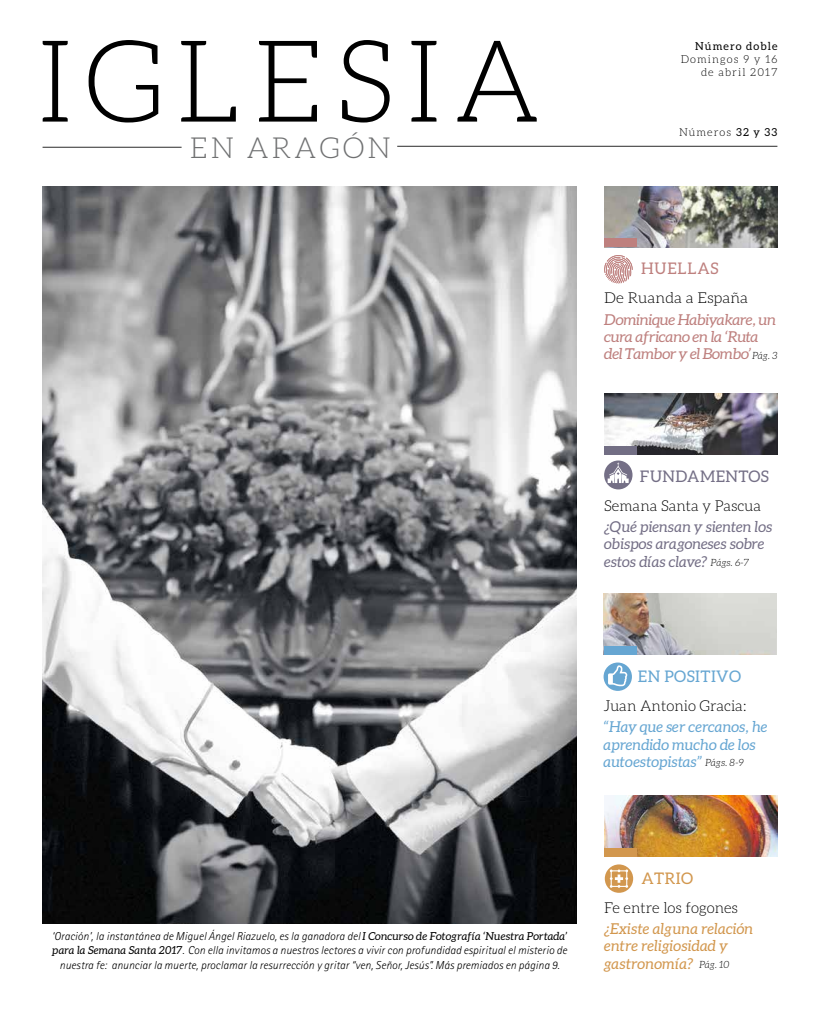
<style>
.page{position:relative;width:820px;height:1021px;background:#fff}
.page>*{position:absolute;margin:0;border:0;box-sizing:border-box;transform-origin:0 0}
.t1{font:300 114px "Aleo";letter-spacing:.1em;color:#000}
.t2{font:300 29px "Aleo";letter-spacing:.1em;color:#707172}
.t3{font:16px "Aleo";letter-spacing:.025em;color:#746f86}
.t4{font:16px "Aleo";letter-spacing:.025em;color:#66a6d2}
.t5{font:16px "Aleo";letter-spacing:.05em;color:#be807e}
.t6{font:16px "Aleo";letter-spacing:.025em;color:#d2974e}
.t7{font:italic 15px/17.3px "Aleo";letter-spacing:-.025em;color:#be807e;scale:1.04 1}
.t8{font:italic 15px/17.3px "Aleo";color:#746f86}
.t9{font:italic 15px/17.3px "Aleo";letter-spacing:.01em;color:#d2974e}
.t10{font:italic 15px/17.3px "Aleo";color:#66a6d2}
.t11{font:300 15px "Aleo";color:#000}
.t12{font:300 15px "Aleo";color:#000;scale:1.04 1}
.t13{font:italic 300 11.5px/14.5px "Rotis Sans Serif";letter-spacing:.01em;color:#000;text-align:center}
.t14{font:300 11px/13.2px "Aleo";letter-spacing:.1em;color:#000;text-align:right}
.t15{font:11px "Aleo";letter-spacing:.1em;color:#000}
.t16{font:italic 300 10px "Aleo";color:#000}
.s1{font-weight:400}
.s2{font-weight:300;font-size:10px;color:#000}
.s3{font-family:"Aleo";font-weight:400;font-size:11px}
.s4{font-style:normal}
</style>
<div class="page">
<hr style="left:43px;top:147px;width:138px;height:1px;background:#000">
<hr style="left:397px;top:146px;width:380px;height:1px;background:#000">
<img style="left:604px;top:393px;width:173px;height:61px">
<svg style="left:604px;top:460px;width:28px;height:29px"></svg>
<img style="left:603px;top:593px;width:173px;height:61px">
<div style="left:603px;top:646px;width:33px;height:8px;background:#66a6d2"></div>
<div style="left:604px;top:446px;width:33px;height:8px;background:#726e84"></div>
<svg style="left:603px;top:662px;width:28px;height:29px"></svg>
<img style="left:604px;top:186px;width:172px;height:61px">
<div style="left:604px;top:239px;width:33px;height:8px;background:#be807e"></div>
<svg style="left:604px;top:255px;width:28px;height:29px"></svg>
<img style="left:604px;top:795px;width:173px;height:61px">
<div style="left:604px;top:848px;width:33px;height:8px;background:#d2974e"></div>
<svg style="left:604px;top:864px;width:29px;height:28px"></svg>
<img style="left:43px;top:186px;width:533px;height:737px">
<h1 class="t1" style="left:37px;top:20px;width:505px">IGLESIA</h1>
<h2 class="t2" style="left:190px;top:132px;width:202px">EN ARAGÓN</h2>
<p class="t14" style="left:678px;top:126px;width:100px">Números <span class="s1">32 y 33</span></p>
<p class="t15" style="left:695px;top:40px;width:84px">Número doble</p>
<p class="t14" style="left:680px;top:53px;width:98px">Domingos 9 y 16 de abril 2017</p>
<h3 class="t5" style="left:641px;top:260px;width:79px">HUELLAS</h3>
<h3 class="t12" style="left:604px;top:290px;width:140px">De Ruanda a España</h3>
<h3 class="t7" style="left:604px;top:310px;width:168px">Dominique Habiyakare, un cura africano en la ‘Ruta del Tambor y el Bombo’ <span class="s2">Pág. 3</span></h3>
<h3 class="t3" style="left:639px;top:467px;width:131px">FUNDAMENTOS</h3>
<h3 class="t11" style="left:604px;top:497px;width:158px">Semana Santa y Pascua</h3>
<h3 class="t8" style="left:604px;top:518px;width:170px">¿Qué piensan y sienten los obispos aragoneses sobre estos días clave?</h3>
<p class="t16" style="left:710px;top:557px;width:40px">Págs. 6-7</p>
<h3 class="t4" style="left:637px;top:667px;width:105px">EN POSITIVO</h3>
<h3 class="t11" style="left:603px;top:697px;width:144px">Juan Antonio Gracia:</h3>
<h3 class="t10" style="left:603px;top:718px;width:165px">“Hay que ser cercanos, he aprendido mucho de los autoestopistas”</h3>
<p class="t16" style="left:704px;top:757px;width:40px">Págs. 8-9</p>
<p class="t13" style="left:52px;top:928px;width:516px">‘Oración’, la instantánea de Miguel Ángel Riazuelo, es la ganadora del <span class="s3">I Concurso de Fotografía ‘Nuestra Portada’ para la Semana Santa 2017</span><span class="s4">.</span> Con ella invitamos a nuestros lectores a vivir con profundidad espiritual el misterio de nuestra fe: anunciar la muerte, proclamar la resurrección y gritar “ven, Señor, Jesús”. Más premiados en página 9.</p>
<h3 class="t6" style="left:641px;top:869px;width:53px">ATRIO</h3>
<h3 class="t11" style="left:604px;top:899px;width:135px">Fe entre los fogones</h3>
<h3 class="t9" style="left:604px;top:919px;width:150px">¿Existe alguna relación entre religiosidad y gastronomía? <span class="s2">Pág. 10</span></h3>
</div>
